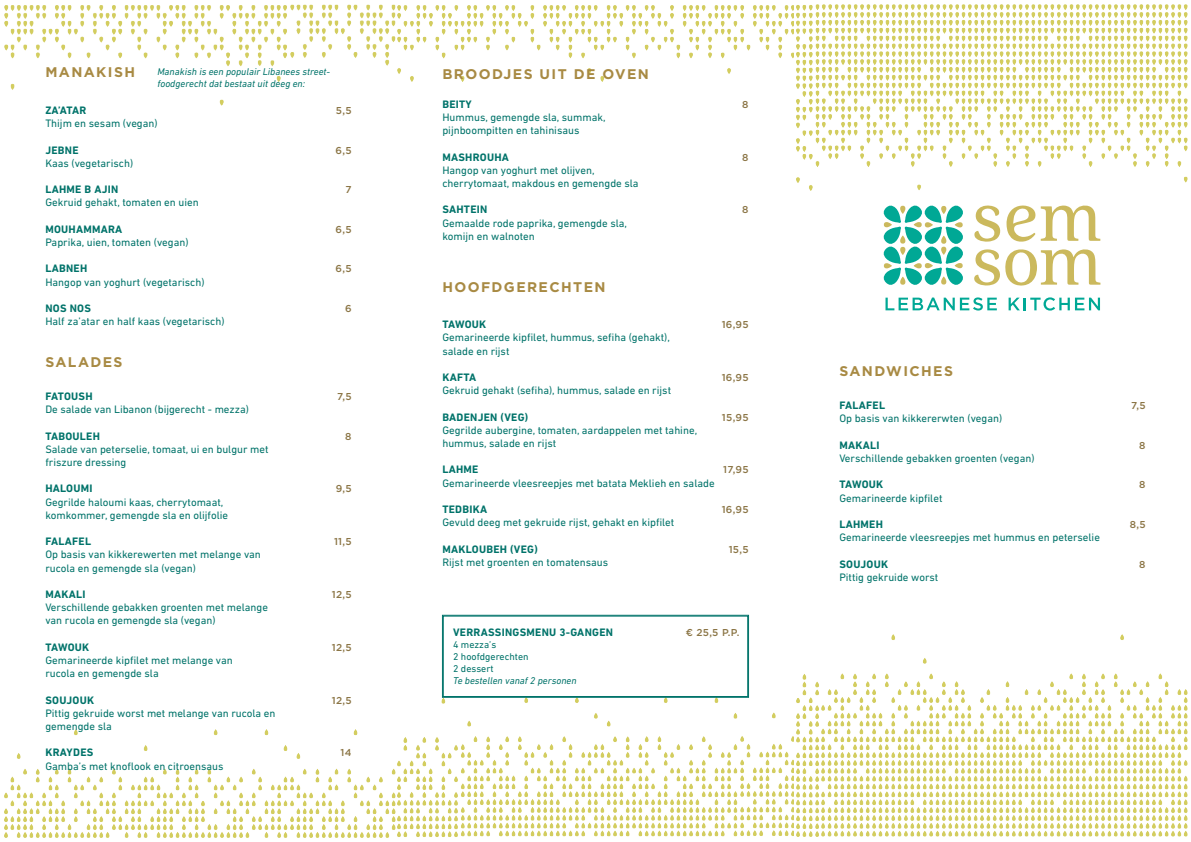
<style>
.page{position:relative;width:1191px;height:842px;background:#fff}
.page>*{position:absolute;margin:0;border:0;box-sizing:border-box;transform-origin:0 0}
.titles{font:700 14px "Gotham";letter-spacing:.1em;color:#a88a43}
.t1{font:11px/13.2px "DIN Next LT Pro";color:#00736a}
.item{font:700 11px "DIN Next LT Pro";letter-spacing:.025em;color:#00736a}
.t2{font:italic 10px/12px "DIN Next LT Pro";color:#00736a}
.item-2{font:500 10px "Gotham";letter-spacing:.025em;color:#8b7545}
.item-3{font:10px "DIN Next LT Pro";color:#00736a}
</style>
<div class="page">
<img style="left:4px;top:5px;width:392px;height:100px">
<img style="left:5px;top:730px;width:391px;height:107px">
<img style="left:397px;top:5px;width:397px;height:76px">
<img style="left:797px;top:4px;width:391px;height:186px">
<img style="left:397px;top:698px;width:397px;height:139px">
<img style="left:796px;top:634px;width:392px;height:202px">
<svg style="left:442px;top:615px;width:306px;height:82px"></svg>
<svg style="left:974px;top:249px;width:126px;height:37px"></svg>
<svg style="left:974px;top:205px;width:126px;height:37px"></svg>
<svg style="left:883px;top:205px;width:80px;height:80px"></svg>
<svg style="left:885px;top:298px;width:69px;height:12px"></svg>
<svg style="left:960px;top:297px;width:36px;height:14px"></svg>
<svg style="left:1008px;top:297px;width:61px;height:14px"></svg>
<svg style="left:1075px;top:298px;width:25px;height:12px"></svg>
<p class="titles" style="left:45px;top:63px;width:91px">MANAKISH</p>
<p class="t2" style="left:157px;top:66px;width:174px">Manakish is een populair Libanees street&shy;foodgerecht dat bestaat uit deeg en:</p>
<p class="item" style="left:45px;top:104px;width:42px">ZA’ATAR</p>
<p class="item-2" style="left:336px;top:104px;width:17px">5,5</p>
<p class="t1" style="left:45px;top:117px;width:114px">Thijm en sesam (vegan)</p>
<p class="item" style="left:45px;top:143px;width:35px">JEBNE</p>
<p class="item-2" style="left:336px;top:144px;width:17px">6,5</p>
<p class="t1" style="left:45px;top:156px;width:89px">Kaas (vegetarisch)</p>
<p class="item" style="left:45px;top:183px;width:74px">LAHME B AJIN</p>
<p class="item-2" style="left:345px;top:183px;width:8px">7</p>
<p class="t1" style="left:45px;top:196px;width:155px">Gekruid gehakt, tomaten en uien</p>
<p class="item" style="left:45px;top:223px;width:79px">MOUHAMMARA</p>
<p class="item-2" style="left:336px;top:223px;width:17px">6,5</p>
<p class="t1" style="left:45px;top:236px;width:145px">Paprika, uien, tomaten (vegan)</p>
<p class="item" style="left:45px;top:262px;width:43px">LABNEH</p>
<p class="item-2" style="left:336px;top:262px;width:17px">6,5</p>
<p class="t1" style="left:45px;top:275px;width:161px">Hangop van yoghurt (vegetarisch)</p>
<p class="item" style="left:45px;top:302px;width:47px">NOS NOS</p>
<p class="item-2" style="left:345px;top:302px;width:8px">6</p>
<p class="t1" style="left:45px;top:315px;width:181px">Half za’atar en half kaas (vegetarisch)</p>
<p class="titles" style="left:45px;top:353px;width:79px">SALADES</p>
<p class="item" style="left:45px;top:390px;width:49px">FATOUSH</p>
<p class="item-2" style="left:337px;top:390px;width:16px">7,5</p>
<p class="t1" style="left:45px;top:403px;width:205px">De salade van Libanon (bijgerecht - mezza)</p>
<p class="item" style="left:45px;top:429px;width:56px">TABOULEH</p>
<p class="item-2" style="left:345px;top:430px;width:8px">8</p>
<p class="t1" style="left:45px;top:442px;width:225px">Salade van peterselie, tomaat, ui en bulgur met</p>
<p class="t1" style="left:45px;top:456px;width:83px">friszure dressing</p>
<p class="item" style="left:45px;top:482px;width:49px">HALOUMI</p>
<p class="item-2" style="left:336px;top:482px;width:17px">9,5</p>
<p class="t1" style="left:45px;top:495px;width:180px">Gegrilde haloumi kaas, cherrytomaat,</p>
<p class="t1" style="left:45px;top:508px;width:184px">komkommer, gemengde sla en olijfolie</p>
<p class="item" style="left:45px;top:535px;width:47px">FALAFEL</p>
<p class="item-2" style="left:334px;top:535px;width:19px">11,5</p>
<p class="t1" style="left:45px;top:548px;width:217px">Op basis van kikkerewerten met melange van rucola en gemengde sla (vegan)</p>
<p class="item" style="left:45px;top:588px;width:42px">MAKALI</p>
<p class="item-2" style="left:332px;top:588px;width:21px">12,5</p>
<p class="t1" style="left:45px;top:601px;width:224px">Verschillende gebakken groenten met melange van rucola en gemengde sla (vegan)</p>
<p class="item" style="left:45px;top:641px;width:46px">TAWOUK</p>
<p class="item-2" style="left:332px;top:641px;width:21px">12,5</p>
<p class="t1" style="left:45px;top:654px;width:189px">Gemarineerde kipfilet met melange van rucola en gemengde sla</p>
<p class="item" style="left:45px;top:693px;width:50px">SOUJOUK</p>
<p class="item-2" style="left:332px;top:694px;width:21px">12,5</p>
<p class="t1" style="left:45px;top:706px;width:232px">Pittig gekruide worst met melange van rucola en gemengde sla</p>
<p class="item" style="left:45px;top:746px;width:50px">KRAYDES</p>
<p class="item-2" style="left:340px;top:746px;width:13px">14</p>
<p class="t1" style="left:45px;top:759px;width:179px">Gamba’s met knoflook en citroensaus</p>
<p class="titles" style="left:442px;top:65px;width:208px">BROODJES UIT DE OVEN</p>
<p class="item" style="left:442px;top:98px;width:31px">BEITY</p>
<p class="item-2" style="left:742px;top:98px;width:8px">8</p>
<p class="t1" style="left:442px;top:110px;width:165px">Hummus, gemengde sla, summak,</p>
<p class="t1" style="left:442px;top:124px;width:139px">pijnboompitten en tahinisaus</p>
<p class="item" style="left:442px;top:150px;width:68px">MASHROUHA</p>
<p class="item-2" style="left:742px;top:150px;width:8px">8</p>
<p class="t1" style="left:442px;top:163px;width:154px">Hangop van yoghurt met olijven,</p>
<p class="t1" style="left:442px;top:176px;width:198px">cherrytomaat, makdous en gemengde sla</p>
<p class="item" style="left:442px;top:203px;width:47px">SAHTEIN</p>
<p class="item-2" style="left:742px;top:203px;width:8px">8</p>
<p class="t1" style="left:442px;top:216px;width:186px">Gemaalde rode paprika, gemengde sla,</p>
<p class="t1" style="left:442px;top:229px;width:94px">komijn en walnoten</p>
<p class="titles" style="left:442px;top:278px;width:165px">HOOFDGERECHTEN</p>
<p class="item" style="left:442px;top:318px;width:46px">TAWOUK</p>
<p class="item-2" style="left:721px;top:318px;width:28px">16,95</p>
<p class="t1" style="left:442px;top:331px;width:229px">Gemarineerde kipfilet, hummus, sefiha (gehakt), salade en rijst</p>
<p class="item" style="left:442px;top:371px;width:35px">KAFTA</p>
<p class="item-2" style="left:721px;top:371px;width:28px">16,95</p>
<p class="t1" style="left:442px;top:384px;width:230px">Gekruid gehakt (sefiha), hummus, salade en rijst</p>
<p class="item" style="left:442px;top:410px;width:87px">BADENJEN (VEG)</p>
<p class="item-2" style="left:722px;top:410px;width:28px">15,95</p>
<p class="t1" style="left:442px;top:423px;width:256px">Gegrilde aubergine, tomaten, aardappelen met tahine,</p>
<p class="t1" style="left:442px;top:436px;width:115px">hummus, salade en rijst</p>
<p class="item" style="left:442px;top:463px;width:38px">LAHME</p>
<p class="item-2" style="left:723px;top:463px;width:27px">17,95</p>
<p class="t1" style="left:442px;top:476px;width:274px">Gemarineerde vleesreepjes met batata Meklieh en salade</p>
<p class="item" style="left:442px;top:503px;width:46px">TEDBIKA</p>
<p class="item-2" style="left:721px;top:503px;width:28px">16,95</p>
<p class="t1" style="left:442px;top:516px;width:233px">Gevuld deeg met gekruide rijst, gehakt en kipfilet</p>
<p class="item" style="left:442px;top:542px;width:97px">MAKLOUBEH (VEG)</p>
<p class="item-2" style="left:728px;top:542px;width:21px">15,5</p>
<p class="t1" style="left:442px;top:555px;width:167px">Rijst met groenten en tomatensaus</p>
<p class="item" style="left:453px;top:626px;width:161px">VERRASSINGSMENU 3-GANGEN</p>
<p class="item-2" style="left:686px;top:626px;width:55px">€ 25,5 P.P.</p>
<p class="item-3" style="left:453px;top:639px;width:45px">4 mezza’s</p>
<p class="item-3" style="left:453px;top:651px;width:77px">2 hoofdgerechten</p>
<p class="item-3" style="left:453px;top:663px;width:42px">2 dessert</p>
<p class="t2" style="left:453px;top:675px;width:125px">Te bestellen vanaf 2 personen</p>
<p class="titles" style="left:839px;top:362px;width:115px">SANDWICHES</p>
<p class="item" style="left:839px;top:399px;width:47px">FALAFEL</p>
<p class="item-2" style="left:1131px;top:399px;width:16px">7,5</p>
<p class="t1" style="left:839px;top:412px;width:164px">Op basis van kikkererwten (vegan)</p>
<p class="item" style="left:839px;top:439px;width:42px">MAKALI</p>
<p class="item-2" style="left:1139px;top:439px;width:8px">8</p>
<p class="t1" style="left:839px;top:452px;width:197px">Verschillende gebakken groenten (vegan)</p>
<p class="item" style="left:839px;top:478px;width:46px">TAWOUK</p>
<p class="item-2" style="left:1139px;top:478px;width:8px">8</p>
<p class="t1" style="left:839px;top:491px;width:105px">Gemarineerde kipfilet</p>
<p class="item" style="left:839px;top:518px;width:45px">LAHMEH</p>
<p class="item-2" style="left:1129px;top:518px;width:17px">8,5</p>
<p class="t1" style="left:839px;top:531px;width:262px">Gemarineerde vleesreepjes met hummus en peterselie</p>
<p class="item" style="left:839px;top:557px;width:50px">SOUJOUK</p>
<p class="item-2" style="left:1139px;top:558px;width:8px">8</p>
<p class="t1" style="left:839px;top:570px;width:100px">Pittig gekruide worst</p>
</div>
